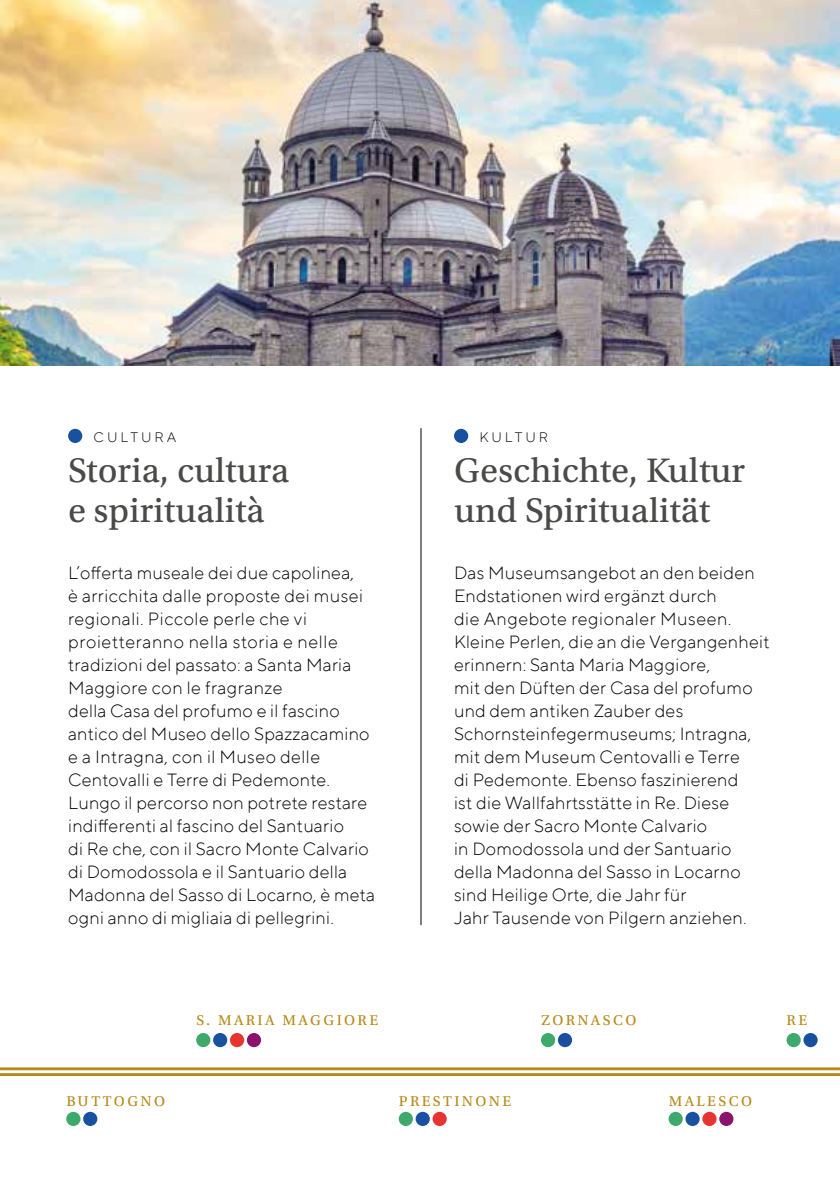
<style>
.page{position:relative;width:840px;height:1191px;background:#fff}
.page>*{position:absolute;margin:0;border:0;box-sizing:border-box;transform-origin:0 0}
.t1{font:36px/40px "Utopia Std Capt";color:#4a4a49}
.t2{font:300 18px/23px "TT Norms";letter-spacing:.01em;color:#000}
.t3{font:15px "Utopia Std Capt";letter-spacing:.16em;color:#b68a18}
.t4{font:300 14px "TT Norms";letter-spacing:.21em;color:#000}
</style>
<div class="page">
<hr style="left:420px;top:428px;width:1px;height:497px;background:#000">
<div style="left:68px;top:429px;width:14px;height:14px;background:#1951a0;border-radius:50%"></div>
<div style="left:454px;top:429px;width:14px;height:14px;background:#1951a0;border-radius:50%"></div>
<hr style="left:0;top:1067px;width:839px;height:3px;background:#b68a18">
<hr style="left:0;top:1073px;width:839px;height:3px;background:#b68a18">
<div style="left:786px;top:1033px;width:14px;height:14px;background:#3fa96b;border-radius:50%"></div>
<div style="left:803px;top:1033px;width:14px;height:14px;background:#1951a0;border-radius:50%"></div>
<div style="left:540px;top:1033px;width:15px;height:14px;background:#3fa96b;border-radius:50%"></div>
<div style="left:557px;top:1033px;width:14px;height:14px;background:#1951a0;border-radius:50%"></div>
<div style="left:196px;top:1033px;width:14px;height:14px;background:#3fa96b;border-radius:50%"></div>
<div style="left:213px;top:1033px;width:14px;height:14px;background:#1951a0;border-radius:50%"></div>
<div style="left:230px;top:1033px;width:14px;height:14px;background:#e73431;border-radius:50%"></div>
<div style="left:247px;top:1033px;width:14px;height:14px;background:#8a136e;border-radius:50%"></div>
<div style="left:66px;top:1111px;width:14px;height:15px;background:#3fa96b;border-radius:50%"></div>
<div style="left:83px;top:1111px;width:14px;height:15px;background:#1951a0;border-radius:50%"></div>
<div style="left:398px;top:1111px;width:14px;height:15px;background:#3fa96b;border-radius:50%"></div>
<div style="left:415px;top:1111px;width:14px;height:15px;background:#1951a0;border-radius:50%"></div>
<div style="left:432px;top:1111px;width:14px;height:15px;background:#e73431;border-radius:50%"></div>
<div style="left:668px;top:1111px;width:14px;height:15px;background:#3fa96b;border-radius:50%"></div>
<div style="left:685px;top:1111px;width:14px;height:15px;background:#1951a0;border-radius:50%"></div>
<div style="left:702px;top:1111px;width:14px;height:15px;background:#e73431;border-radius:50%"></div>
<svg style="left:718px;top:1111px;width:15px;height:15px"></svg>
<img style="left:0;top:0;width:839px;height:366px">
<p class="t4" style="left:94px;top:428px;width:84px">CULTURA</p>
<h1 class="t1" style="left:68px;top:451px;width:223px">Storia, cultura e spiritualità</h1>
<p class="t2" style="left:68px;top:560px;width:308px">L’offerta museale dei due capolinea,<br>è arricchita dalle proposte dei musei regionali. Piccole perle che vi proietteranno nella storia e nelle tradizioni del passato: a Santa Maria Maggiore con le fragranze<br>della Casa del profumo e il fascino antico del Museo dello Spazzacamino e a Intragna, con il Museo delle Centovalli e Terre di Pedemonte.<br>Lungo il percorso non potrete restare indifferenti al fascino del Santuario<br>di Re che, con il Sacro Monte Calvario di Domodossola e il Santuario della Madonna del Sasso di Locarno, è meta ogni anno di migliaia di pellegrini.</p>
<p class="t4" style="left:479px;top:428px;width:70px">KULTUR</p>
<h1 class="t1" style="left:454px;top:451px;width:292px">Geschichte, Kultur und Spiritualität</h1>
<p class="t2" style="left:454px;top:560px;width:317px">Das Museumsangebot an den beiden Endstationen wird ergänzt durch<br>die Angebote regionaler Museen.<br>Kleine Perlen, die an die Vergangenheit erinnern: Santa Maria Maggiore,<br>mit den Düften der Casa del profumo und dem antiken Zauber des Schornsteinfegermuseums; Intragna, mit dem Museum Centovalli e Terre<br>di Pedemonte. Ebenso faszinierend<br>ist die Wallfahrtsstätte in Re. Diese sowie der Sacro Monte Calvario<br>in Domodossola und der Santuario della Madonna del Sasso in Locarno sind Heilige Orte, die Jahr für<br>Jahr Tausende von Pilgern anziehen.</p>
<p class="t3" style="left:196px;top:1012px;width:183px">S. MARIA MAGGIORE</p>
<p class="t3" style="left:541px;top:1012px;width:96px">ZORNASCO</p>
<p class="t3" style="left:786px;top:1012px;width:22px">RE</p>
<p class="t3" style="left:66px;top:1092px;width:100px">BUTTOGNO</p>
<p class="t3" style="left:398px;top:1092px;width:114px">PRESTINONE</p>
<p class="t3" style="left:668px;top:1092px;width:85px">MALESCO</p>
</div>
